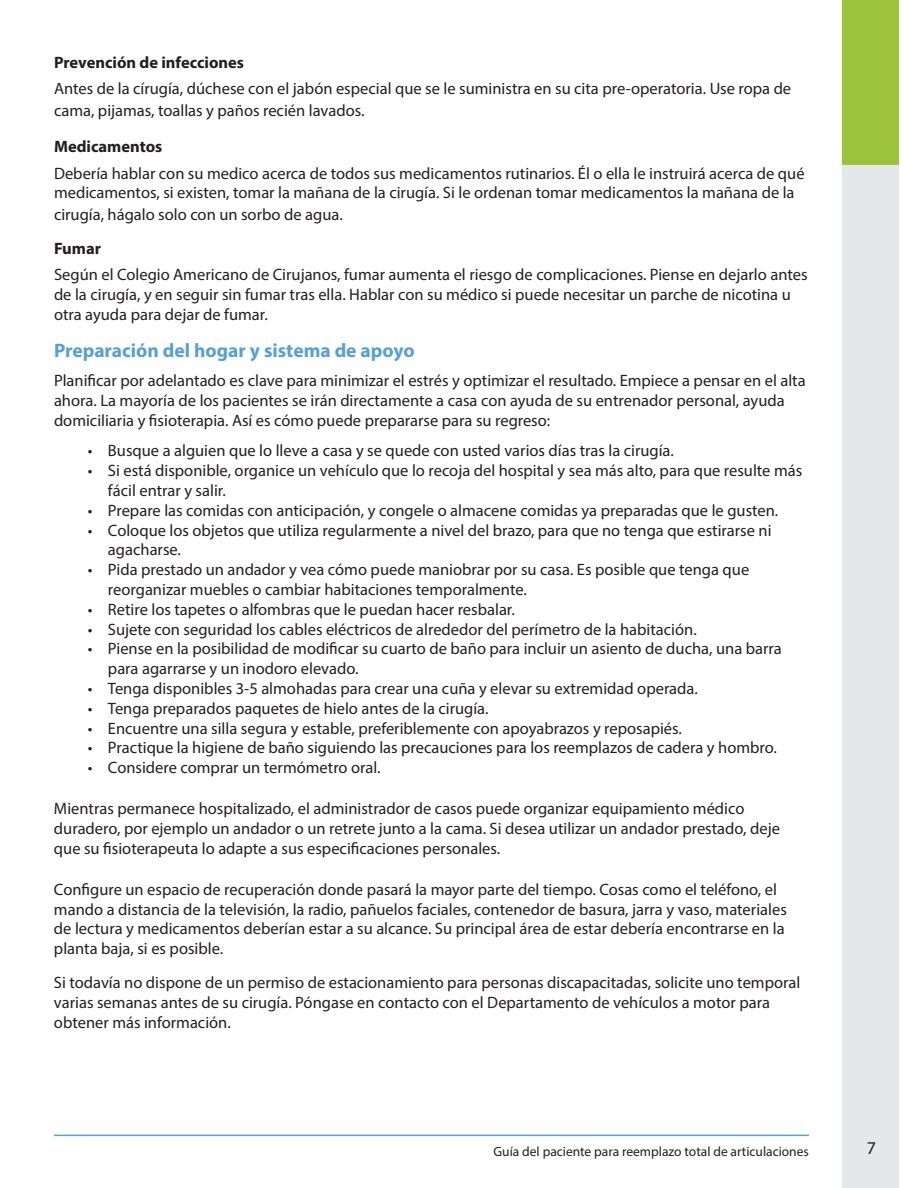
<style>
.page{position:relative;width:918px;height:1188px;background:#fff}
.page>*{position:absolute;margin:0;border:0;box-sizing:border-box;transform-origin:0 0}
.t1{font:700 19.5px "Myriad Pro";color:#56a0d5}
.t2{font:18px "Myriad Pro";color:#231f20}
.t3{font:16.5px/19.8px "Myriad Pro";color:#231f20}
.t4{font:700 16.5px "Myriad Pro";color:#231f20}
.t5{font:13.5px "Myriad Pro";color:#231f20}
</style>
<div class="page">
<div style="left:842px;top:0;width:57px;height:1188px;background:#e6e7e9"></div>
<hr style="left:54px;top:1135px;width:755px;height:1px;background:#56a0d5">
<div style="left:842px;top:0;width:57px;height:165px;background:#9dc33b"></div>
<p class="t4" style="left:54px;top:51px;width:192px">Prevención de infecciones</p>
<p class="t3" style="left:54px;top:78px;width:739px;line-height:21.6px">Antes de la círugía, dúchese con el jabón especial que se le suministra en su cita pre-operatoria. Use ropa de cama, pijamas, toallas y paños recién lavados.</p>
<p class="t4" style="left:54px;top:136px;width:110px">Medicamentos</p>
<p class="t3" style="left:54px;top:163px;width:752px">Debería hablar con su medico acerca de todos sus medicamentos rutinarios. Él o ella le instruirá acerca de qué medicamentos, si existen, tomar la mañana de la cirugía. Si le ordenan tomar medicamentos la mañana de la</p>
<p class="t3" style="left:54px;top:204px;width:290px">cirugía, hágalo solo con un sorbo de agua.</p>
<p class="t4" style="left:54px;top:238px;width:49px">Fumar</p>
<p class="t3" style="left:54px;top:264px;width:755px">Según el Colegio Americano de Cirujanos, fumar aumenta el riesgo de complicaciones. Piense en dejarlo antes de la cirugía, y en seguir sin fumar tras ella. Hablar con su médico si puede necesitar un parche de nicotina u otra ayuda para dejar de fumar.</p>
<p class="t1" style="left:54px;top:338px;width:362px">Preparación del hogar y sistema de apoyo</p>
<p class="t3" style="left:54px;top:370px;width:753px">Planificar por adelantado es clave para minimizar el estrés y optimizar el resultado. Empiece a pensar en el alta ahora. La mayoría de los pacientes se irán directamente a casa con ayuda de su entrenador personal, ayuda domiciliaria y fisioterapia. Así es cómo puede prepararse para su regreso:</p>
<p class="t3" style="left:88px;top:441px;width:588px">• Busque a alguien que lo lleve a casa y se quede con usted varios días tras la cirugía.</p>
<p class="t3" style="left:108px;top:461px;width:696px;text-indent:-20px">• Si está disponible, organice un vehículo que lo recoja del hospital y sea más alto, para que resulte más fácil entrar y salir.</p>
<p class="t3" style="left:88px;top:500px;width:692px">• Prepare las comidas con anticipación, y congele o almacene comidas ya preparadas que le gusten.</p>
<p class="t3" style="left:108px;top:520px;width:665px;text-indent:-20px">• Coloque los objetos que utiliza regularmente a nivel del brazo, para que no tenga que estirarse ni agacharse.</p>
<p class="t3" style="left:108px;top:560px;width:643px;text-indent:-20px">• Pida prestado un andador y vea cómo puede maniobrar por su casa. Es posible que tenga que reorganizar muebles o cambiar habitaciones temporalmente.</p>
<p class="t3" style="left:88px;top:599px;width:429px">• Retire los tapetes o alfombras que le puedan hacer resbalar.</p>
<p class="t3" style="left:88px;top:619px;width:611px">• Sujete con seguridad los cables eléctricos de alrededor del perímetro de la habitación.</p>
<p class="t3" style="left:108px;top:639px;width:675px;text-indent:-20px">• Piense en la posibilidad de modificar su cuarto de baño para incluir un asiento de ducha, una barra para agarrarse y un inodoro elevado.</p>
<p class="t3" style="left:88px;top:678px;width:612px">• Tenga disponibles 3-5 almohadas para crear una cuña y elevar su extremidad operada.</p>
<p class="t3" style="left:88px;top:698px;width:402px">• Tenga preparados paquetes de hielo antes de la cirugía.</p>
<p class="t3" style="left:88px;top:718px;width:596px">• Encuentre una silla segura y estable, preferiblemente con apoyabrazos y reposapiés.</p>
<p class="t3" style="left:88px;top:738px;width:691px">• Practique la higiene de baño siguiendo las precauciones para los reemplazos de cadera y hombro.</p>
<p class="t3" style="left:88px;top:758px;width:294px">• Considere comprar un termómetro oral.</p>
<p class="t3" style="left:54px;top:799px;width:727px">Mientras permanece hospitalizado, el administrador de casos puede organizar equipamiento médico duradero, por ejemplo un andador o un retrete junto a la cama. Si desea utilizar un andador prestado, deje que su fisioterapeuta lo adapte a sus especificaciones personales.</p>
<p class="t3" style="left:54px;top:879px;width:734px">Configure un espacio de recuperación donde pasará la mayor parte del tiempo. Cosas como el teléfono, el mando a distancia de la televisión, la radio, pañuelos faciales, contenedor de basura, jarra y vaso, materiales de lectura y medicamentos deberían estar a su alcance. Su principal área de estar debería encontrarse en la planta baja, si es posible.</p>
<p class="t3" style="left:54px;top:973px;width:748px">Si todavía no dispone de un permiso de estacionamiento para personas discapacitadas, solicite uno temporal varias semanas antes de su cirugía. Póngase en contacto con el Departamento de vehículos a motor para obtener más información.</p>
<p class="t5" style="left:494px;top:1143px;width:317px">Guía del paciente para reemplazo total de articulaciones</p>
<p class="t2" style="left:867px;top:1137px;width:11px">7</p>
</div>
